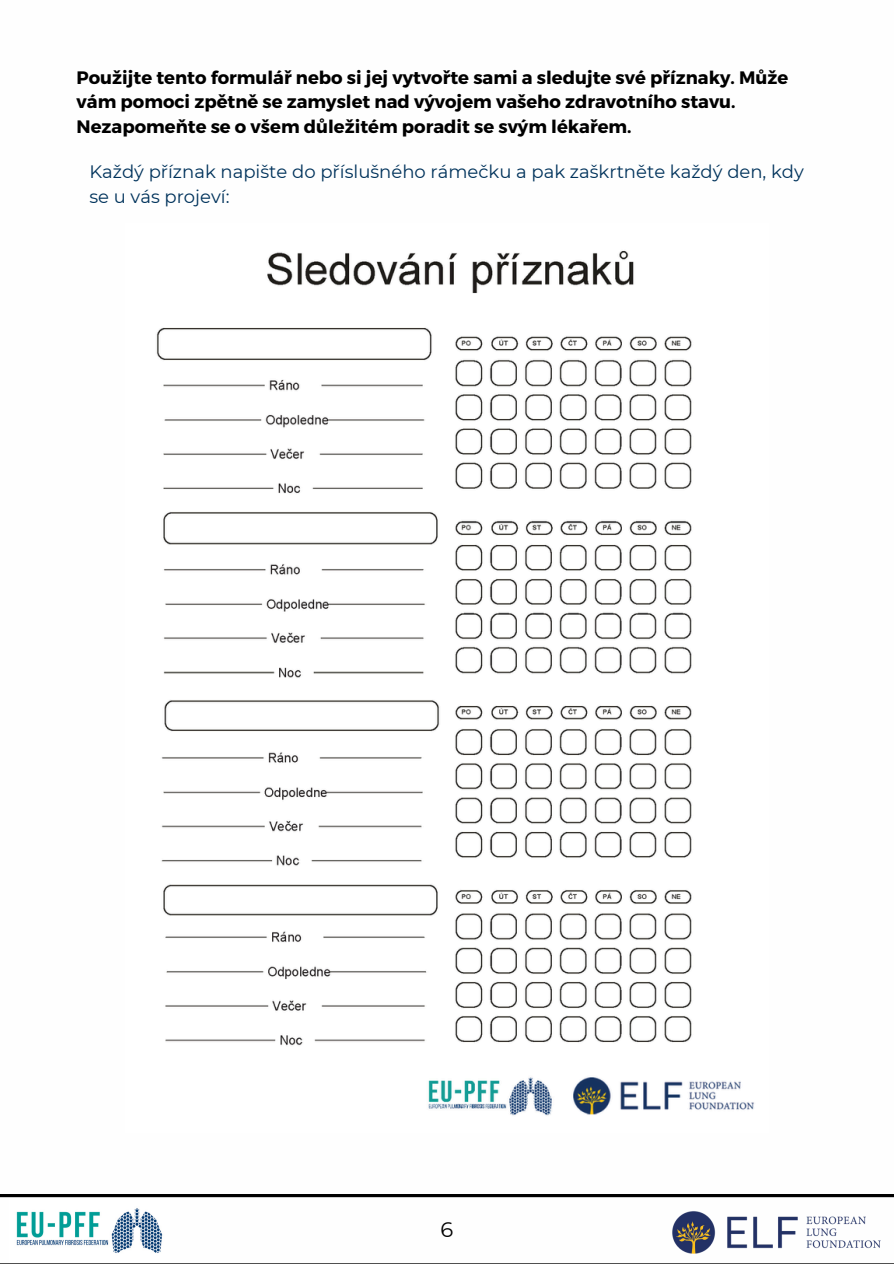
<style>
.page{position:relative;width:894px;height:1264px;background:#fff}
.page>*{position:absolute;margin:0;border:0;box-sizing:border-box;transform-origin:0 0}
.t1{font:21px "Montserrat";color:#000}
.t2{font:700 18px/24.8px "Montserrat";color:#000}
.t3{font:18px/24.8px "Montserrat";color:#00325b}
</style>
<div class="page">
<svg style="left:0;top:1194px;width:893px;height:48px"></svg>
<img style="left:671px;top:1194px;width:209px;height:60px">
<img style="left:9px;top:1198px;width:160px;height:55px">
<img style="left:156px;top:250px;width:598px;height:866px">
<p class="t2" style="left:77px;top:64px;width:713px">Použijte tento formulář nebo si jej vytvořte sami a sledujte své příznaky. Může vám pomoci zpětně se zamyslet nad vývojem vašeho zdravotního stavu.<br>Nezapomeňte se o všem důležitém poradit se svým lékařem.</p>
<p class="t3" style="left:89px;top:159px;width:716px">Každý příznak napište do příslušného rámečku a pak zaškrtněte každý den, kdy se u vás projeví:</p>
<p class="t1" style="left:440px;top:1216px;width:14px">6</p>
</div>
